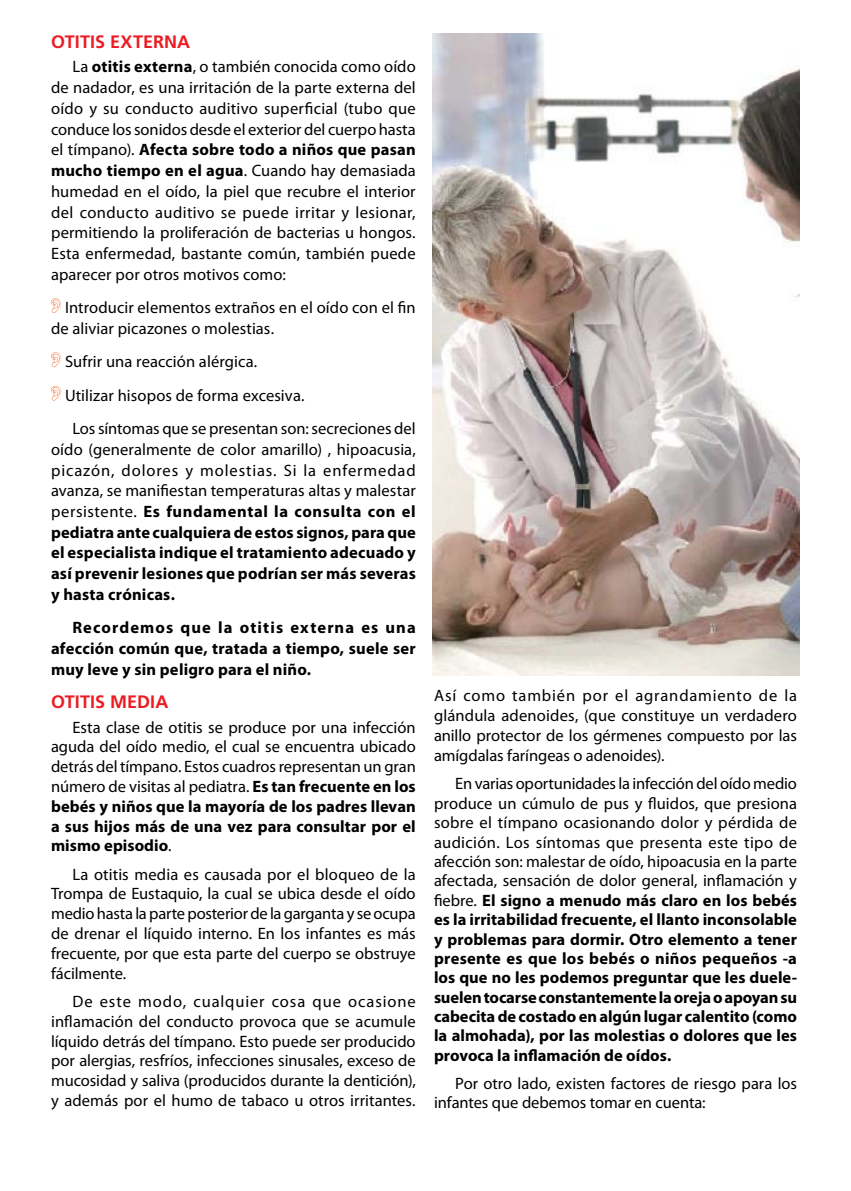
<style>
.page{position:relative;width:851px;height:1191px;background:#fff}
.page>*{position:absolute;margin:0;border:0;box-sizing:border-box;transform-origin:0 0}
.t1{font:700 18px "Frutiger LT Std";letter-spacing:.005em;color:#ed1c24}
.t2{font:16.5px/19.8px "Myriad Pro";color:#000;text-align:justify}
.t3{font:700 16.5px/19.4px "Myriad Pro";letter-spacing:.01em;color:#000;text-align:justify}
.s1{font-weight:700}
.s2{font-weight:400}
</style>
<div class="page">
<img style="left:432px;top:34px;width:367px;height:641px">
<svg style="left:51px;top:298px;width:10px;height:15px"></svg>
<svg style="left:51px;top:352px;width:10px;height:15px"></svg>
<svg style="left:51px;top:386px;width:10px;height:15px"></svg>
<p class="t1" style="left:51px;top:31px;width:141px">OTITIS EXTERNA</p>
<p class="t2" style="left:51px;top:56px;width:366px;line-height:20.7px;text-indent:21px">La <span class="s1">otitis externa</span>, o también conocida como oído de nadador, es una irritación de la parte externa del oído y su conducto auditivo superficial (tubo que conduce los sonidos desde el exterior del cuerpo hasta el tímpano). <span class="s1">Afecta sobre todo a niños que pasan mucho tiempo en el agua</span>. Cuando hay demasiada humedad en el oído, la piel que recubre el interior del conducto auditivo se puede irritar y lesionar, permitiendo la proliferación de bacterias u hongos.<br>Esta enfermedad, bastante común, también puede aparecer por otros motivos como:</p>
<p class="t2" style="left:51px;top:297px;width:366px;line-height:20.7px;text-indent:14px">Introducir elementos extraños en el oído con el fin de aliviar picazones o molestias.</p>
<p class="t2" style="left:65px;top:351px;width:194px">Sufrir una reacción alérgica.</p>
<p class="t2" style="left:65px;top:385px;width:241px">Utilizar hisopos de forma excesiva.</p>
<p class="t2" style="left:72px;top:418px;width:345px">Los síntomas que se presentan son: secreciones del</p>
<p class="t3" style="left:51px;top:438px;width:366px;line-height:20.7px"><span class="s2">oído (generalmente de color amarillo) , hipoacusia, picazón, dolores y molestias. Si la enfermedad avanza, se manifiestan temperaturas altas y malestar persistente.</span> Es fundamental la consulta con el pediatra ante cualquiera de estos signos, para que el especialista indique el tratamiento adecuado y así prevenir lesiones que podrían ser más severas y hasta crónicas.</p>
<p class="t3" style="left:51px;top:617px;width:366px;line-height:20.7px;text-indent:21px">Recordemos que la otitis externa es una afección común que, tratada a tiempo, suele ser muy leve y sin peligro para el niño.</p>
<p class="t1" style="left:51px;top:691px;width:119px">OTITIS MEDIA</p>
<p class="t2" style="left:51px;top:717px;width:366px;text-indent:21px">Esta clase de otitis se produce por una infección aguda del oído medio, el cual se encuentra ubicado detrás del tímpano. Estos cuadros representan un gran número de visitas al pediatra. <span class="s1">Es tan frecuente en los bebés y niños que la mayoría de los padres llevan a sus hijos más de una vez para consultar por el mismo episodio</span>.</p>
<p class="t2" style="left:51px;top:864px;width:366px;text-indent:21px">La otitis media es causada por el bloqueo de la Trompa de Eustaquio, la cual se ubica desde el oído medio hasta la parte posterior de la garganta y se ocupa de drenar el líquido interno. En los infantes es más frecuente, por que esta parte del cuerpo se obstruye fácilmente.</p>
<p class="t2" style="left:51px;top:991px;width:366px;text-indent:21px">De este modo, cualquier cosa que ocasione inflamación del conducto provoca que se acumule líquido detrás del tímpano. Esto puede ser producido por alergias, resfríos, infecciones sinusales, exceso de mucosidad y saliva (producidos durante la dentición), y además por el humo de tabaco u otros irritantes.</p>
<p class="t2" style="left:434px;top:685px;width:364px">Así como también por el agrandamiento de la glándula adenoides, (que constituye un verdadero anillo protector de los gérmenes compuesto por las amígdalas faríngeas o adenoides).</p>
<p class="t3" style="left:434px;top:773px;width:364px;text-indent:21px"><span class="s2">En varias oportunidades la infección del oído medio produce un cúmulo de pus y fluidos, que presiona sobre el tímpano ocasionando dolor y pérdida de audición. Los síntomas que presenta este tipo de afección son: malestar de oído, hipoacusia en la parte afectada, sensación de dolor general, inflamación y fiebre.</span> El signo a menudo más claro en los bebés es la irritabilidad frecuente, el llanto inconsolable y problemas para dormir. Otro elemento a tener presente es que los bebés o niños pequeños -a los que no les podemos preguntar que les duele&shy;suelen tocarse constantemente la oreja o apoyan su cabecita de costado en algún lugar calentito (como la almohada), por las molestias o dolores que les provoca la inflamación de oídos.</p>
<p class="t2" style="left:434px;top:1073px;width:364px;line-height:19.4px;text-indent:21px">Por otro lado, existen factores de riesgo para los infantes que debemos tomar en cuenta:</p>
</div>
